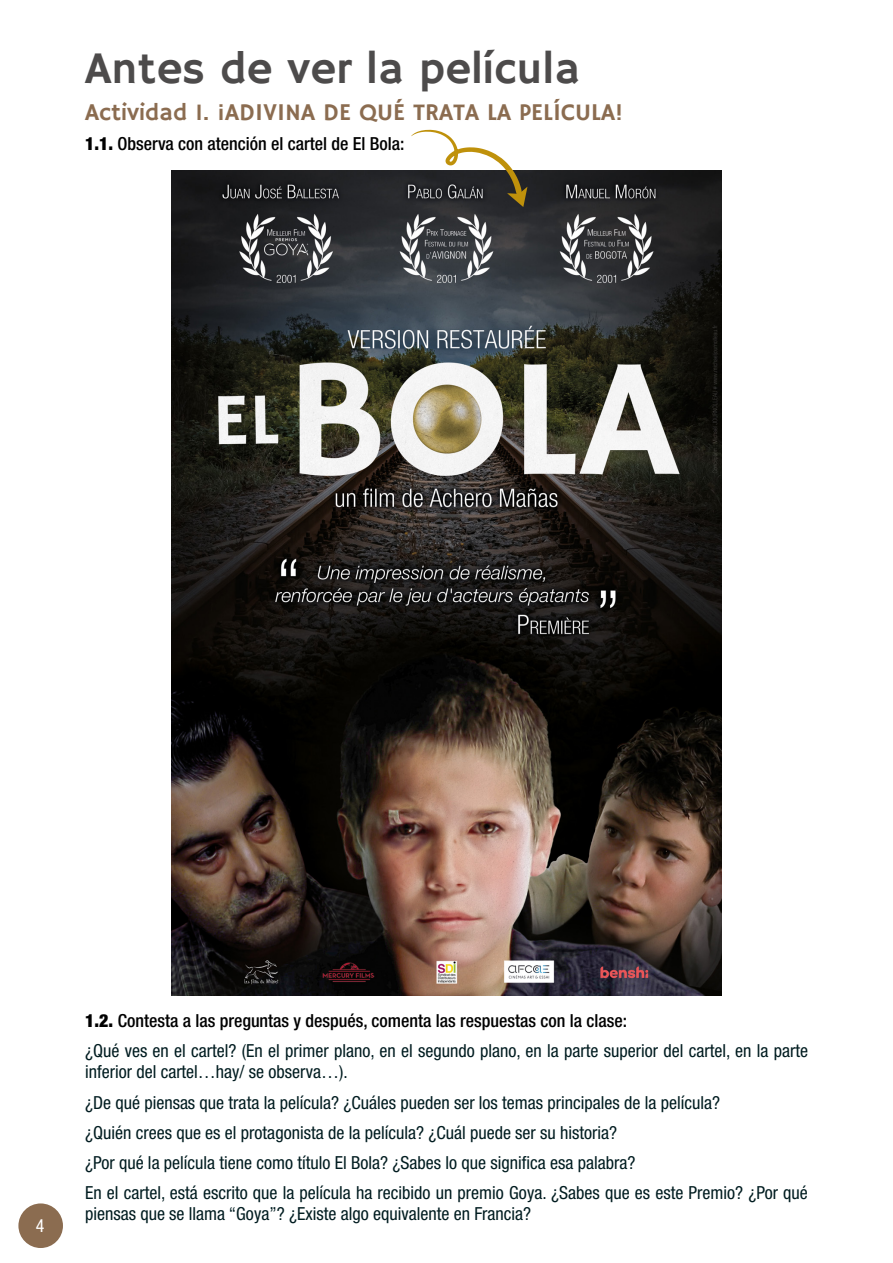
<style>
.page{position:relative;width:893px;height:1263px;background:#fff}
.page>*{position:absolute;margin:0;border:0;box-sizing:border-box;transform-origin:0 0}
.Titre{font:45px "Hammersmith One";color:#4d4b4b}
.Titre_du_film{font:24px "Hammersmith One";color:#8b6c50}
.Texte{font:condensed 18px/21.6px "Helvetica Neue";color:#001c20}
.Question{font:500 condensed 18px "Helvetica Neue";color:#000}
.Texte-2{font:condensed 18px "Helvetica Neue";color:#fff}
.s1{font-weight:900}
</style>
<div class="page">
<div style="left:18px;top:1203px;width:45px;height:45px;background:#8b6c50;border-radius:50%"></div>
<img style="left:171px;top:170px;width:550px;height:825px">
<svg style="left:411px;top:129px;width:116px;height:78px"></svg>
<p class="Titre" style="left:85px;top:43px;width:497px">Antes de ver la película</p>
<p class="Titre_du_film" style="left:85px;top:99px;width:540px">Actividad 1. ¡ADIVINA DE QUÉ TRATA LA PELÍCULA!</p>
<p class="Question" style="left:85px;top:133px;width:321px"><span class="s1">1.1.</span> Observa con atención el cartel de El Bola:</p>
<p class="Texte-2" style="left:36px;top:1215px;width:10px">4</p>
<p class="Question" style="left:85px;top:1009px;width:543px"><span class="s1">1.2.</span> Contesta a las preguntas y después, comenta las respuestas con la clase:</p>
<p class="Texte" style="left:85px;top:1039px;width:724px">¿Qué ves en el cartel? (En el primer plano, en el segundo plano, en la parte superior del cartel, en la parte inferior del cartel…hay/ se observa…).</p>
<p class="Texte" style="left:85px;top:1091px;width:637px">¿De qué piensas que trata la película? ¿Cuáles pueden ser los temas principales de la película?</p>
<p class="Texte" style="left:85px;top:1121px;width:534px">¿Quién crees que es el protagonista de la película? ¿Cuál puede ser su historia?</p>
<p class="Texte" style="left:85px;top:1151px;width:552px">¿Por qué la película tiene como título El Bola? ¿Sabes lo que significa esa palabra?</p>
<p class="Texte" style="left:85px;top:1181px;width:724px">En el cartel, está escrito que la película ha recibido un premio Goya. ¿Sabes que es este Premio? ¿Por qué piensas que se llama “Goya”? ¿Existe algo equivalente en Francia?</p>
</div>
